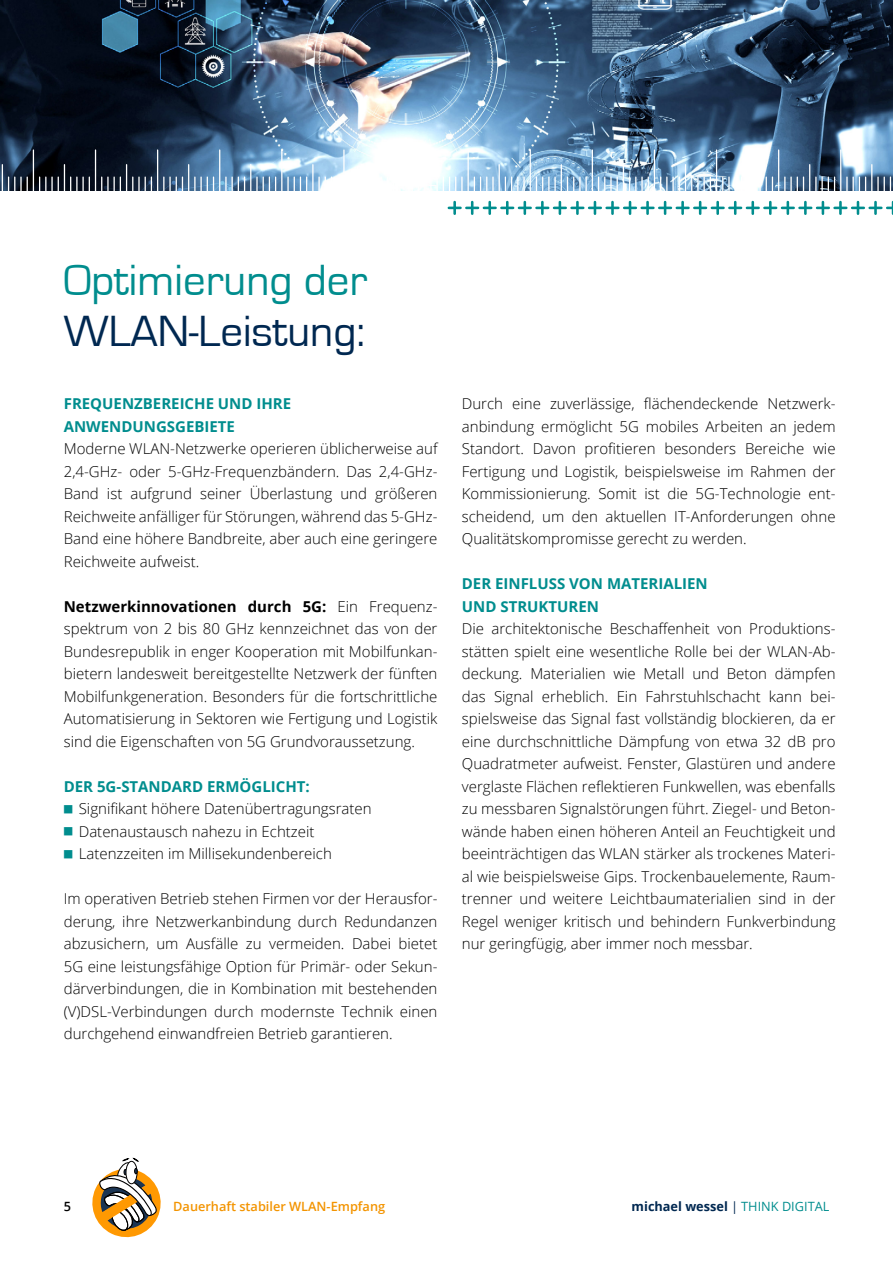
<style>
.page{position:relative;width:893px;height:1263px;background:#fff}
.page>*{position:absolute;margin:0;border:0;box-sizing:border-box;transform-origin:0 0}
.t1{font:45px "Eurostile";color:#008d8e}
.t2{font:45px "Eurostile";color:#002851}
.t3{font:300 15px/22.5px "Open Sans";color:#000;text-align:justify}
.t4{font:700 15px/22.5px "Open Sans";color:#008d8e}
.t5{font:600 12.75px "Open Sans";color:#f39400}
.t6{font:700 12.75px "Open Sans";color:#002851}
.t7{font:600 12.75px "Open Sans";color:#000}
.s1{font-weight:700}
.s2{color:#008d8e}
.s3{font-weight:400}
.s4{font-weight:400;color:#008d8e}
</style>
<div class="page">
<svg style="left:92px;top:1158px;width:69px;height:80px"></svg>
<img style="left:0;top:0;width:893px;height:190px">
<hr style="left:2px;top:165px;width:1px;height:33px;background:#fff">
<svg style="left:8px;top:177px;width:7px;height:14px"></svg>
<hr style="left:20px;top:177px;width:2px;height:21px;background:#fff">
<svg style="left:27px;top:177px;width:1px;height:14px"></svg>
<hr style="left:33px;top:150px;width:1px;height:48px;background:#fff">
<svg style="left:39px;top:177px;width:7px;height:14px"></svg>
<hr style="left:51px;top:177px;width:2px;height:21px;background:#fff">
<svg style="left:58px;top:177px;width:1px;height:14px"></svg>
<hr style="left:64px;top:165px;width:1px;height:33px;background:#fff">
<svg style="left:70px;top:177px;width:1px;height:13px"></svg>
<hr style="left:76px;top:177px;width:2px;height:21px;background:#fff">
<hr style="left:82px;top:177px;width:2px;height:21px;background:#fff">
<svg style="left:89px;top:177px;width:1px;height:13px"></svg>
<hr style="left:95px;top:150px;width:1px;height:48px;background:#fff">
<svg style="left:101px;top:177px;width:1px;height:14px"></svg>
<hr style="left:107px;top:177px;width:2px;height:21px;background:#fff">
<svg style="left:114px;top:177px;width:7px;height:14px"></svg>
<hr style="left:126px;top:165px;width:1px;height:33px;background:#fff">
<svg style="left:132px;top:177px;width:1px;height:14px"></svg>
<hr style="left:138px;top:177px;width:2px;height:21px;background:#fff">
<svg style="left:145px;top:177px;width:7px;height:14px"></svg>
<hr style="left:157px;top:150px;width:1px;height:48px;background:#fff">
<svg style="left:163px;top:177px;width:1px;height:14px"></svg>
<hr style="left:169px;top:177px;width:2px;height:21px;background:#fff">
<svg style="left:176px;top:177px;width:7px;height:14px"></svg>
<hr style="left:188px;top:165px;width:1px;height:33px;background:#fff">
<hr style="left:194px;top:177px;width:2px;height:21px;background:#fff">
<hr style="left:200px;top:177px;width:2px;height:21px;background:#fff">
<svg style="left:207px;top:177px;width:7px;height:14px"></svg>
<hr style="left:219px;top:150px;width:1px;height:48px;background:#fff">
<hr style="left:225px;top:177px;width:2px;height:21px;background:#fff">
<hr style="left:231px;top:177px;width:2px;height:21px;background:#fff">
<svg style="left:238px;top:177px;width:7px;height:14px"></svg>
<hr style="left:250px;top:165px;width:1px;height:33px;background:#fff">
<hr style="left:256px;top:177px;width:2px;height:21px;background:#fff">
<svg style="left:263px;top:177px;width:13px;height:14px"></svg>
<hr style="left:281px;top:150px;width:1px;height:48px;background:#fff">
<hr style="left:287px;top:177px;width:2px;height:21px;background:#fff">
<svg style="left:294px;top:177px;width:13px;height:14px"></svg>
<hr style="left:312px;top:165px;width:2px;height:33px;background:#fff">
<hr style="left:318px;top:177px;width:2px;height:21px;background:#fff">
<svg style="left:325px;top:177px;width:13px;height:13px"></svg>
<hr style="left:343px;top:150px;width:2px;height:48px;background:#fff">
<hr style="left:349px;top:177px;width:2px;height:21px;background:#fff">
<svg style="left:356px;top:177px;width:13px;height:13px"></svg>
<hr style="left:374px;top:165px;width:2px;height:33px;background:#fff">
<svg style="left:381px;top:177px;width:19px;height:13px"></svg>
<hr style="left:405px;top:150px;width:2px;height:48px;background:#fff">
<svg style="left:412px;top:177px;width:13px;height:14px"></svg>
<hr style="left:430px;top:177px;width:2px;height:21px;background:#fff">
<hr style="left:436px;top:165px;width:2px;height:33px;background:#fff">
<hr style="left:461px;top:177px;width:2px;height:21px;background:#fff">
<hr style="left:467px;top:150px;width:2px;height:48px;background:#fff">
<hr style="left:499px;top:165px;width:1px;height:33px;background:#fff">
<hr style="left:530px;top:150px;width:1px;height:48px;background:#fff">
<hr style="left:561px;top:165px;width:1px;height:33px;background:#fff">
<hr style="left:585px;top:177px;width:2px;height:21px;background:#fff">
<hr style="left:592px;top:150px;width:1px;height:48px;background:#fff">
<hr style="left:623px;top:165px;width:1px;height:33px;background:#fff">
<hr style="left:641px;top:177px;width:2px;height:21px;background:#fff">
<hr style="left:654px;top:150px;width:1px;height:48px;background:#fff">
<hr style="left:672px;top:177px;width:2px;height:21px;background:#fff">
<hr style="left:685px;top:165px;width:1px;height:33px;background:#fff">
<hr style="left:716px;top:150px;width:1px;height:48px;background:#fff">
<hr style="left:728px;top:177px;width:2px;height:21px;background:#fff">
<hr style="left:747px;top:165px;width:1px;height:33px;background:#fff">
<hr style="left:778px;top:150px;width:1px;height:48px;background:#fff">
<hr style="left:809px;top:165px;width:1px;height:33px;background:#fff">
<hr style="left:815px;top:177px;width:2px;height:21px;background:#fff">
<hr style="left:840px;top:150px;width:1px;height:48px;background:#fff">
<hr style="left:846px;top:177px;width:2px;height:21px;background:#fff">
<hr style="left:871px;top:165px;width:1px;height:33px;background:#fff">
<svg style="left:443px;top:177px;width:17px;height:37px"></svg>
<svg style="left:466px;top:177px;width:117px;height:37px"></svg>
<svg style="left:589px;top:177px;width:29px;height:37px"></svg>
<svg style="left:624px;top:177px;width:12px;height:37px"></svg>
<svg style="left:642px;top:177px;width:11px;height:37px"></svg>
<svg style="left:659px;top:177px;width:12px;height:37px"></svg>
<svg style="left:677px;top:177px;width:46px;height:37px"></svg>
<svg style="left:729px;top:177px;width:47px;height:37px"></svg>
<svg style="left:782px;top:177px;width:29px;height:37px"></svg>
<svg style="left:817px;top:177px;width:29px;height:37px"></svg>
<svg style="left:852px;top:177px;width:41px;height:37px"></svg>
<h1 class="t1" style="left:64px;top:256px;width:305px">Optimierung der</h1>
<h1 class="t2" style="left:64px;top:307px;width:303px">WLAN-Leistung:</h1>
<p class="t4" style="left:64px;top:392px;width:229px">FREQUENZBEREICHE UND IHRE<br>ANWENDUNGSGEBIETE</p>
<p class="t3" style="left:64px;top:437px;width:375px">Moderne WLAN-Netzwerke operieren üblicherweise auf 2,4-GHz- oder 5-GHz-Frequenzbändern. Das 2,4-GHz-Band ist aufgrund seiner Überlastung und größeren Reichweite anfälliger für Störungen, während das 5-GHz-Band eine höhere Bandbreite, aber auch eine geringere Reichweite aufweist.</p>
<p class="t3" style="left:64px;top:594px;width:375px"><span class="s1">Netzwerkinnovationen durch 5G:</span> Ein Frequenz&shy;spektrum von 2 bis 80 GHz kennzeichnet das von der Bundesrepublik in enger Kooperation mit Mobilfunkan&shy;bietern landesweit bereitgestellte Netzwerk der fünften Mobilfunkgeneration. Besonders für die fortschrittliche Automatisierung in Sektoren wie Fertigung und Logistik sind die Eigenschaften von 5G Grundvoraussetzung.</p>
<p class="t4" style="left:64px;top:774px;width:248px">DER 5G-STANDARD ERMÖGLICHT:</p>
<p class="t3" style="left:64px;top:797px;width:309px"><span class="s2">■</span> Signifikant höhere Datenübertragungsraten</p>
<p class="t3" style="left:64px;top:819px;width:252px"><span class="s2">■</span> Datenaustausch nahezu in Echtzeit</p>
<p class="t3" style="left:64px;top:842px;width:270px"><span class="s2">■</span> Latenzzeiten im Millisekundenbereich</p>
<p class="t3" style="left:64px;top:887px;width:375px">Im operativen Betrieb stehen Firmen vor der Herausfor&shy;derung, ihre Netzwerkanbindung durch Redundanzen abzusichern, um Ausfälle zu vermeiden. Dabei bietet 5G eine leistungsfähige Option für Primär- oder Sekun&shy;därverbindungen, die in Kombination mit bestehenden (V)DSL-Verbindungen durch modernste Technik einen durchgehend einwandfreien Betrieb garantieren.</p>
<p class="t3" style="left:462px;top:392px;width:375px">Durch eine zuverlässige, flächendeckende Netzwerk&shy;anbindung ermöglicht 5G mobiles Arbeiten an jedem Standort. Davon profitieren besonders Bereiche wie Fertigung und Logistik, beispielsweise im Rahmen der Kommissionierung. Somit ist die 5G-Technologie ent&shy;scheidend, um den aktuellen IT-Anforderungen ohne Qualitätskompromisse gerecht zu werden.</p>
<p class="t4" style="left:462px;top:572px;width:247px">DER EINFLUSS VON MATERIALIEN<br>UND STRUKTUREN</p>
<p class="t3" style="left:462px;top:617px;width:375px">Die architektonische Beschaffenheit von Produktions&shy;stätten spielt eine wesentliche Rolle bei der WLAN-Ab&shy;deckung. Materialien wie Metall und Beton dämpfen das Signal erheblich. Ein Fahrstuhlschacht kann bei&shy;spielsweise das Signal fast vollständig blockieren, da er eine durchschnittliche Dämpfung von etwa 32 dB pro Quadratmeter aufweist. Fenster, Glastüren und andere verglaste Flächen reflektieren Funkwellen, was ebenfalls zu messbaren Signalstörungen führt. Ziegel- und Beton&shy;wände haben einen höheren Anteil an Feuchtigkeit und beeinträchtigen das WLAN stärker als trockenes Materi&shy;al wie beispielsweise Gips. Trockenbauelemente, Raum&shy;trenner und weitere Leichtbaumaterialien sind in der Regel weniger kritisch und behindern Funkverbindung nur geringfügig, aber immer noch messbar.</p>
<p class="t7" style="left:64px;top:1197px;width:9px">5</p>
<p class="t5" style="left:173px;top:1197px;width:213px">Dauerhaft stabiler WLAN-Empfang</p>
<p class="t6" style="left:632px;top:1197px;width:199px">michael wessel <span class="s3">|</span> <span class="s4">THINK DIGITAL</span></p>
</div>
